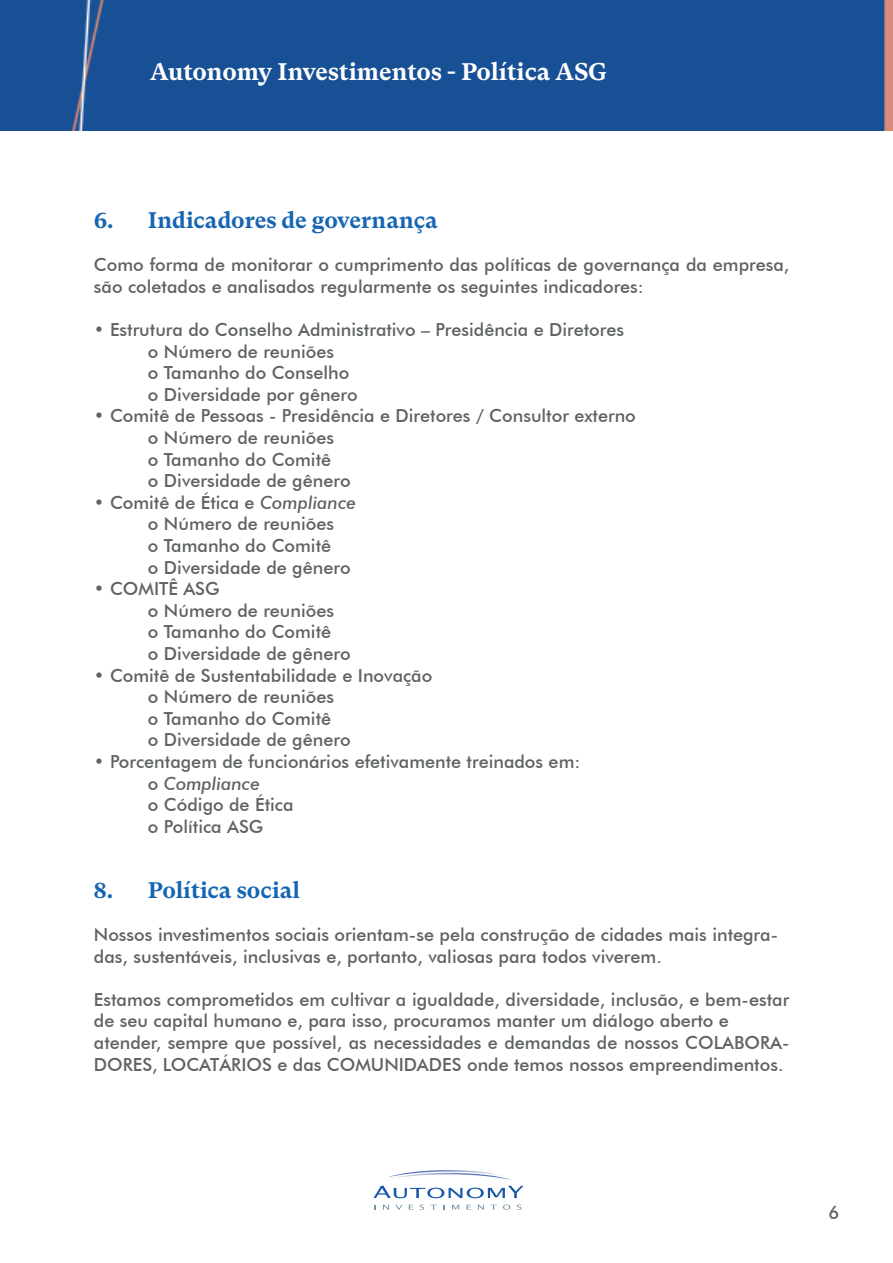
<style>
.page{position:relative;width:893px;height:1263px;background:#fff}
.page>*{position:absolute;margin:0;border:0;box-sizing:border-box;transform-origin:0 0}
.t1{font:700 24px "GT Super Text";color:#fff}
.t2{font:700 22.5px "GT Super Text";color:#1665b2}
.t3{font:500 18px/21.6px "Futura BT";color:#5f6364}
.s1{font-style:italic}
</style>
<div class="page">
<div style="left:0;top:0;width:893px;height:131px;background:#175095"></div>
<svg style="left:374px;top:1186px;width:149px;height:12px"></svg>
<svg style="left:383px;top:1205px;width:6px;height:5px"></svg>
<svg style="left:395px;top:1205px;width:7px;height:5px"></svg>
<svg style="left:409px;top:1205px;width:4px;height:5px"></svg>
<svg style="left:419px;top:1204px;width:5px;height:6px"></svg>
<svg style="left:430px;top:1205px;width:7px;height:5px"></svg>
<svg style="left:452px;top:1205px;width:7px;height:5px"></svg>
<svg style="left:467px;top:1205px;width:4px;height:5px"></svg>
<svg style="left:478px;top:1205px;width:6px;height:5px"></svg>
<svg style="left:490px;top:1205px;width:7px;height:5px"></svg>
<svg style="left:503px;top:1204px;width:7px;height:6px"></svg>
<svg style="left:517px;top:1204px;width:4px;height:6px"></svg>
<svg style="left:388px;top:1170px;width:123px;height:10px"></svg>
<h1 class="t1" style="left:150px;top:58px;width:458px">Autonomy Investimentos - Política ASG</h1>
<p class="t2" style="left:94px;top:207px;width:345px">6. Indicadores de governança</p>
<p class="t3" style="left:94px;top:254px;width:697px">Como forma de monitorar o cumprimento das políticas de governança da empresa, são coletados e analisados regularmente os seguintes indicadores:</p>
<p class="t3" style="left:148px;top:319px;width:478px;text-indent:-54px">• Estrutura do Conselho Administrativo – Presidência e Diretores o Número de reuniões<br>o Tamanho do Conselho<br>o Diversidade por gênero</p>
<p class="t3" style="left:148px;top:405px;width:489px;text-indent:-54px">• Comitê de Pessoas - Presidência e Diretores / Consultor externo o Número de reuniões<br>o Tamanho do Comitê<br>o Diversidade de gênero</p>
<p class="t3" style="left:148px;top:491px;width:210px;text-indent:-54px">• Comitê de Ética e <span class="s1">Compliance </span>o Número de reuniões<br>o Tamanho do Comitê<br>o Diversidade de gênero</p>
<p class="t3" style="left:148px;top:578px;width:204px;text-indent:-54px">• COMITÊ ASG<br>o Número de reuniões<br>o Tamanho do Comitê<br>o Diversidade de gênero</p>
<p class="t3" style="left:148px;top:664px;width:286px;text-indent:-54px">• Comitê de Sustentabilidade e Inovação o Número de reuniões<br>o Tamanho do Comitê<br>o Diversidade de gênero</p>
<p class="t3" style="left:148px;top:751px;width:434px;text-indent:-54px">• Porcentagem de funcionários efetivamente treinados em: o <span class="s1">Compliance<br></span>o Código de Ética<br>o Política ASG</p>
<p class="t2" style="left:94px;top:877px;width:208px">8. Política social</p>
<p class="t3" style="left:94px;top:923px;width:686px">Nossos investimentos sociais orientam-se pela construção de cidades mais integra&shy;das, sustentáveis, inclusivas e, portanto, valiosas para todos viverem.</p>
<p class="t3" style="left:94px;top:988px;width:697px">Estamos comprometidos em cultivar a igualdade, diversidade, inclusão, e bem-estar de seu capital humano e, para isso, procuramos manter um diálogo aberto e atender, sempre que possível, as necessidades e demandas de nossos COLABORA-DORES, LOCATÁRIOS e das COMUNIDADES onde temos nossos empreendimentos.</p>
<p class="t3" style="left:829px;top:1202px;width:12px">6</p>
</div>
